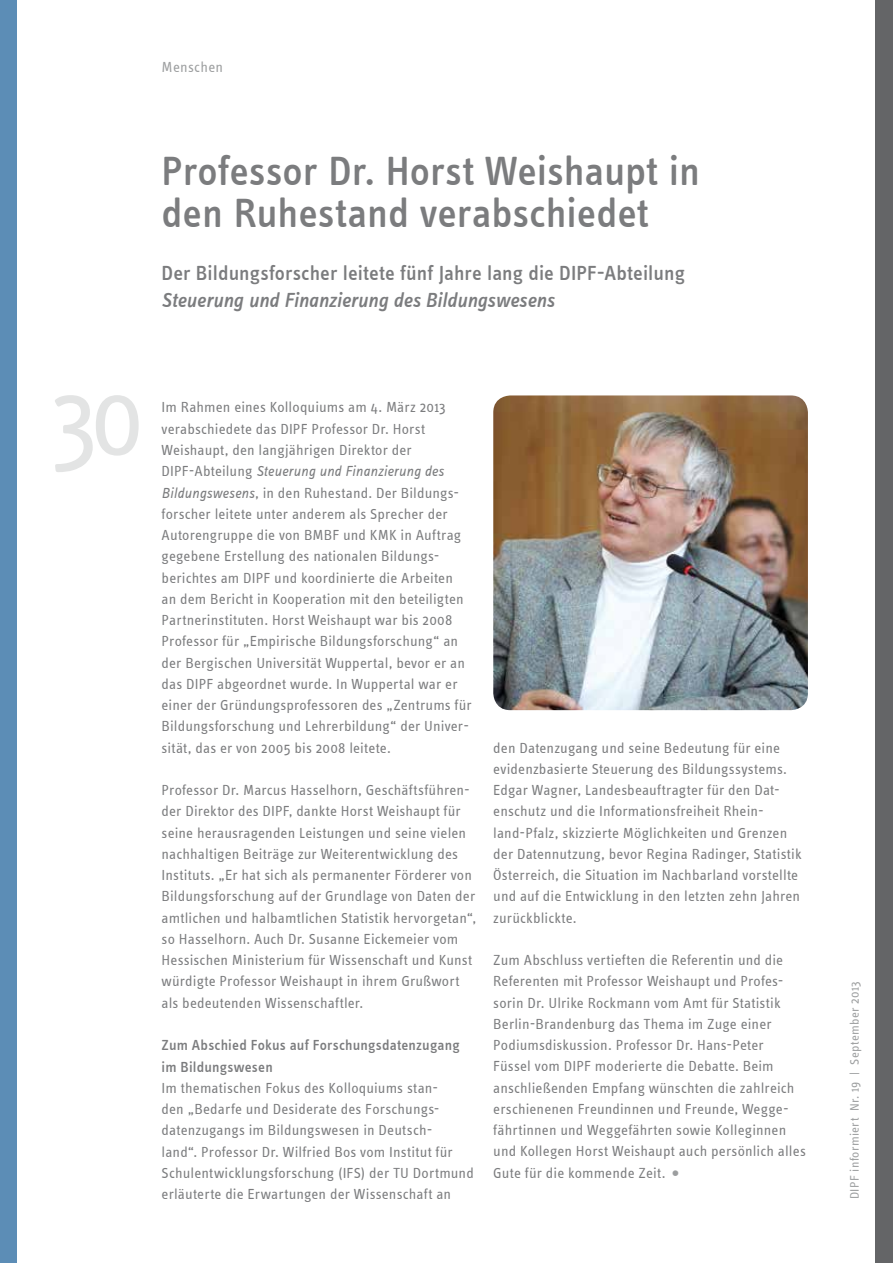
<style>
.page{position:relative;width:893px;height:1263px;background:#fff}
.page>*{position:absolute;margin:0;border:0;box-sizing:border-box;transform-origin:0 0}
.t1{font:108px "Info Text";color:#e3e4e4}
.t2{font:45px "Info Text";color:#9c9e9f}
.t3{font:500 42px/42px "Info Text";color:#7b7c7e}
.t4{font:500 21px "Info Text";letter-spacing:.005em;color:#7b7c7e}
.t5{font:italic 500 21px "Info Text";color:#7b7c7e}
.t6{font:15px/21.3px "Info Text";letter-spacing:.01em;color:#7b7c7e}
.t7{font:500 15px/21.3px "Info Text";letter-spacing:.01em;color:#7b7c7e}
.t8{font:15px "Info Text";letter-spacing:.02em;color:#9c9e9f}
.t9{font:12.75px "Info Text";letter-spacing:.025em;color:#9c9e9f}
.s1{font-style:italic}
</style>
<div class="page">
<img style="left:493px;top:395px;width:315px;height:315px">
<div style="left:0;top:0;width:17px;height:1263px;background:#5c8db6"></div>
<div style="left:876px;top:0;width:17px;height:1263px;background:#646567"></div>
<p class="t8" style="left:162px;top:59px;width:63px">Menschen</p>
<h3 class="t3" style="left:162px;top:150px;width:540px">Professor Dr. Horst Weishaupt in den Ruhestand verabschiedet</h3>
<h3 class="t4" style="left:162px;top:261px;width:525px">Der Bildungsforscher leitete fünf Jahre lang die DIPF-Abteilung</h3>
<h3 class="t5" style="left:162px;top:289px;width:394px">Steuerung und Finanzierung des Bildungswesens</h3>
<h1 class="t1" style="left:51px;top:362px;width:95px">30</h1>
<p class="t6" style="left:162px;top:397px;width:312px">Im Rahmen eines Kolloquiums am 4. März 2013 verabschiedete das DIPF Professor Dr. Horst Weishaupt, den langjährigen Direktor der DIPF-Abteilung <span class="s1">Steuerung und Finanzierung des Bildungswesens</span>, in den Ruhestand. Der Bildungs&shy;forscher leitete unter anderem als Sprecher der Autorengruppe die von BMBF und KMK in Auftrag gegebene Erstellung des nationalen Bildungs&shy;berichtes am DIPF und koordinierte die Arbeiten<br>an dem Bericht in Kooperation mit den beteiligten Partnerinstituten. Horst Weishaupt war bis 2008<br>Professor für „Empirische Bildungsforschung“ an der Bergischen Universität Wuppertal, bevor er an das DIPF abgeordnet wurde. In Wuppertal war er einer der Gründungsprofessoren des „Zentrums für Bildungsforschung und Lehrerbildung“ der Univer&shy;sität, das er von 2005 bis 2008 leitete.</p>
<p class="t6" style="left:162px;top:779px;width:316px">Professor Dr. Marcus Hasselhorn, Geschäftsführen&shy;der Direktor des DIPF, dankte Horst Weishaupt für seine herausragenden Leistungen und seine vielen nachhaltigen Beiträge zur Weiterentwicklung des Instituts. „Er hat sich als permanenter Förderer von Bildungsforschung auf der Grundlage von Daten der amtlichen und halbamtlichen Statistik hervorgetan“, so Hasselhorn. Auch Dr. Susanne Eickemeier vom Hessischen Ministerium für Wissenschaft und Kunst würdigte Professor Weishaupt in ihrem Grußwort als bedeutenden Wissenschaftler.</p>
<p class="t7" style="left:162px;top:1034px;width:300px">Zum Abschied Fokus auf Forschungsdatenzugang im Bildungswesen</p>
<p class="t6" style="left:162px;top:1077px;width:314px">Im thematischen Fokus des Kolloquiums stan-<br>den „Bedarfe und Desiderate des Forschungs&shy;datenzugangs im Bildungswesen in Deutsch-<br>land“. Professor Dr. Wilfried Bos vom Institut für Schulentwicklungsforschung (IFS) der TU Dortmund erläuterte die Erwartungen der Wissenschaft an</p>
<p class="t6" style="left:493px;top:737px;width:310px">den Datenzugang und seine Bedeutung für eine evidenzbasierte Steuerung des Bildungssystems.<br>Edgar Wagner, Landesbeauftragter für den Dat&shy;enschutz und die Informationsfreiheit Rhein&shy;land-Pfalz, skizzierte Möglichkeiten und Grenzen der Datennutzung, bevor Regina Radinger, Statistik Österreich, die Situation im Nachbarland vorstellte und auf die Entwicklung in den letzten zehn Jahren zurückblickte.</p>
<p class="t6" style="left:493px;top:949px;width:314px">Zum Abschluss vertieften die Referentin und die Referenten mit Professor Weishaupt und Profes&shy;sorin Dr. Ulrike Rockmann vom Amt für Statistik Berlin-Brandenburg das Thema im Zuge einer Podiumsdiskussion. Professor Dr. Hans-Peter<br>Füssel vom DIPF moderierte die Debatte. Beim anschließenden Empfang wünschten die zahlreich erschienenen Freundinnen und Freunde, Wegge&shy;fährtinnen und Weggefährten sowie Kolleginnen und Kollegen Horst Weishaupt auch persönlich alles Gute für die kommende Zeit.</p>
<h2 class="t2" style="left:670px;top:1137px;width:13px">.</h2>
<p class="t9" style="left:848px;top:1199px;width:220px;rotate:-90deg">DIPF informiert Nr. 19 | September 2013</p>
</div>
